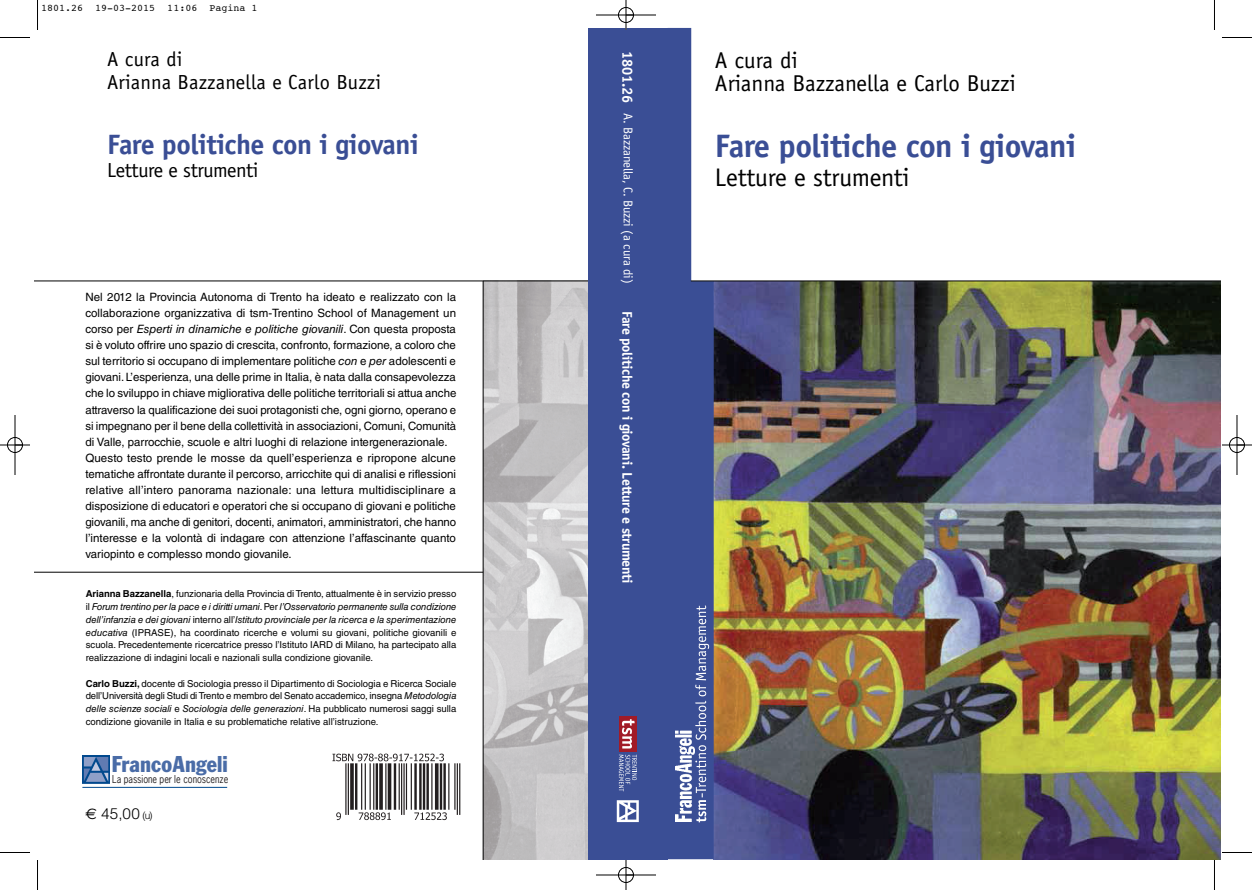
<style>
.page{position:relative;width:1252px;height:890px;background:#fff}
.page>*{position:absolute;margin:0;border:0;box-sizing:border-box;transform-origin:0 0}
.t1{font:32.5px "Officina Sans Std Bold+OUWGUK";letter-spacing:-.02em;color:#3a4e95}
.t2{font:28px "Officina Sans Std Bold+OUWGUK";letter-spacing:-.02em;color:#3a4e95}
.t3{font:25.5px "Officina Sans Std Book+IWQMWX";letter-spacing:-.01em;color:#000}
.t4{font:23px/23px "Officina Sans Std Book+IWQMWX";color:#000}
.t5{font:condensed 22.5px "Franklin Gothic";letter-spacing:.005em;color:#4a6ca7}
.t6{font:20.38px/23px "Officina Sans Std Book+IWQMWX";letter-spacing:.01em;color:#000}
.t7{font:20.38px "Officina Sans Std Book+IWQMWX";letter-spacing:-.02em;color:#000}
.t8{font:15.25px "Helvetica LT Std Light+SJBAHA";color:#000}
.t9{font:14px "Officina Sans Std Bold+OUWGUK";letter-spacing:-.025em;color:#fff}
.t10{font:12.75px "Officina Sans Std Book+IWQMWX";letter-spacing:-.01em;color:#fff}
.t11{font:11.5px/16.1px "Helvetica LT Std Roman+WXSALE";color:#000}
.t12{font:11.5px "Helvetica LT Std Obl+SVWDBL";color:#000}
.t13{font:10.25px "News Gothic";letter-spacing:-.005em;color:#231f20;scale:.88 1}
.t14{font:10px "Courier";color:#000}
.t15{font:9.62px/12.8px "Helvetica LT Std Roman+WXSALE";color:#000;text-align:justify}
.t16{font:9.62px/12.8px "Helvetica LT Std Obl+SVWDBL";letter-spacing:-.005em;color:#000}
.s1{font-family:"Helvetica LT Std Roman+WXSALE"}
.s2{font-family:"Helvetica LT Std Obl+SVWDBL"}
.s3{font-family:"Helvetica LT Std Bold+SQPKIM"}
.s4{font-family:"Helvetica LT Std Bold SC700+DJZXDE"}
.s5{font-family:"Euro Sans Std Regular+ZNSSFL"}
.s6{font-size:10.25px}
.s7{font-family:"Officina Sans Std Bold+OUWGUK";font-size:14.62px}
</style>
<div class="page">
<img style="left:484px;top:282px;width:104px;height:577px">
<hr style="left:35px;top:281px;width:556px;height:1px;background:#000">
<hr style="left:483px;top:281px;width:1px;height:578px;background:#000">
<hr style="left:35px;top:572px;width:448px;height:1px;background:#000">
<div style="left:588px;top:28px;width:79px;height:831px;background:#3a4e95"></div>
<div style="left:619px;top:716px;width:17px;height:36px;background:#a11b27"></div>
<svg style="left:622px;top:719px;width:12px;height:29px"></svg>
<svg style="left:619px;top:755px;width:17px;height:36px"></svg>
<svg style="left:616px;top:800px;width:22px;height:22px"></svg>
<img style="left:713px;top:282px;width:507px;height:577px">
<svg style="left:667px;top:28px;width:46px;height:831px;background:#5a6aa6"></svg>
<img style="left:675px;top:731px;width:19px;height:90px">
<hr style="left:691px;top:281px;width:529px;height:1px;background:#000">
<img style="left:333px;top:753px;width:128px;height:67px">
<img style="left:82px;top:755px;width:28px;height:28px">
<hr style="left:82px;top:787px;width:145px;height:1px;background:#01498e">
<hr style="left:37px;top:0;width:1px;height:30px;background:#000">
<hr style="left:0;top:37px;width:30px;height:1px;background:#000">
<hr style="left:1214px;top:0;width:1px;height:30px;background:#000">
<hr style="left:1221px;top:37px;width:30px;height:1px;background:#000">
<hr style="left:37px;top:860px;width:1px;height:30px;background:#000">
<hr style="left:0;top:852px;width:30px;height:1px;background:#000">
<hr style="left:1214px;top:860px;width:1px;height:30px;background:#000">
<hr style="left:1221px;top:852px;width:30px;height:1px;background:#000">
<div style="left:618px;top:7px;width:16px;height:16px;border:1px solid #fff;border-radius:50%"></div>
<div style="left:618px;top:867px;width:16px;height:16px;border:1px solid #fff;border-radius:50%"></div>
<hr style="left:596px;top:15px;width:60px;height:1px;background:#000">
<hr style="left:596px;top:875px;width:60px;height:1px;background:#000">
<hr style="left:15px;top:415px;width:1px;height:60px;background:#000">
<hr style="left:1236px;top:415px;width:1px;height:60px;background:#000">
<hr style="left:625px;top:0;width:1px;height:30px;background:#000">
<hr style="left:625px;top:860px;width:1px;height:30px;background:#000">
<hr style="left:0;top:445px;width:30px;height:1px;background:#000">
<hr style="left:1221px;top:445px;width:30px;height:1px;background:#000">
<div style="left:618px;top:7px;width:15px;height:16px;border:1px solid #000;border-radius:50%"></div>
<div style="left:618px;top:867px;width:15px;height:16px;border:1px solid #000;border-radius:50%"></div>
<div style="left:7px;top:437px;width:16px;height:16px;border:1px solid #000;border-radius:50%"></div>
<div style="left:1229px;top:437px;width:15px;height:16px;border:1px solid #000;border-radius:50%"></div>
<p class="t14" style="left:41px;top:4px;width:218px">1801.26 19-03-2015 11:06 Pagina 1</p>
<h3 class="t6" style="left:107px;top:48px;width:275px">A cura di<br>Arianna Bazzanella e Carlo Buzzi</h3>
<h2 class="t2" style="left:107px;top:128px;width:313px">Fare politiche con i giovani</h2>
<h3 class="t7" style="left:107px;top:158px;width:153px">Letture e strumenti</h3>
<p class="t11" style="left:85px;top:290px;width:372px">Nel 2012 la Provincia Autonoma di Trento ha ideato e realizzato con la collaborazione organizzativa di tsm-Trentino School of Management un</p>
<p class="t12" style="left:85px;top:325px;width:372px"><span class="s1">corso per</span> Esperti in dinamiche e politiche giovanili<span class="s1">. Con questa proposta</span></p>
<p class="t11" style="left:85px;top:338px;width:372px">si è voluto offrire uno spazio di crescita, confronto, formazione, a coloro che sul territorio si occupano di implementare politiche <span class="s2">con</span> e <span class="s2">per</span> adolescenti e giovani. L’esperienza, una delle prime in Italia, è nata dalla consapevolezza che lo sviluppo in chiave migliorativa delle politiche territoriali si attua anche attraverso la qualificazione dei suoi protagonisti che, ogni giorno, operano e si impegnano per il bene della collettività in associazioni, Comuni, Comunità di Valle, parrocchie, scuole e altri luoghi di relazione intergenerazionale.<br>Questo testo prende le mosse da quell’esperienza e ripropone alcune tematiche affrontate durante il percorso, arricchite qui di analisi e riflessioni relative all’intero panorama nazionale: una lettura multidisciplinare a disposizione di educatori e operatori che si occupano di giovani e politiche giovanili, ma anche di genitori, docenti, animatori, amministratori, che hanno l’interesse e la volontà di indagare con attenzione l’affascinante quanto variopinto e complesso mondo giovanile.</p>
<p class="t15" style="left:86px;top:589px;width:372px"><span class="s3">Arianna Bazzanella</span>, funzionaria della Provincia di Trento, attualmente è in servizio presso</p>
<p class="t16" style="left:86px;top:601px;width:372px"><span class="s1">il</span> Forum trentino per la pace e i diritti umani<span class="s1">. Per</span> l’Osservatorio permanente sulla condizione dell’infanzia e dei giovani <span class="s1">interno all’</span>Istituto provinciale per la ricerca e la sperimentazione</p>
<p class="t15" style="left:86px;top:627px;width:372px"><span class="s2">educativa</span> (IPRASE), ha coordinato ricerche e volumi su giovani, politiche giovanili e scuola. Precedentemente ricercatrice presso l’Istituto IARD di Milano, ha partecipato alla realizzazione di indagini locali e nazionali sulla condizione giovanile.</p>
<p class="t15" style="left:86px;top:678px;width:372px"><span class="s3">Carlo Buzzi</span><span class="s4">,</span> docente di Sociologia presso il Dipartimento di Sociologia e Ricerca Sociale dell’Università degli Studi di Trento e membro del Senato accademico, insegna <span class="s2">Metodologia</span></p>
<p class="t16" style="left:86px;top:703px;width:372px">delle scienze sociali <span class="s1">e</span> Sociologia delle generazioni<span class="s1">. Ha pubblicato numerosi saggi sulla</span></p>
<p class="t15" style="left:86px;top:716px;width:294px">condizione giovanile in Italia e su problematiche relative all’istruzione.</p>
<h3 class="t5" style="left:112px;top:756px;width:118px">FrancoAngeli</h3>
<p class="t13" style="left:112px;top:775px;width:133px">La passione per le conoscenze</p>
<h3 class="t8" style="left:85px;top:805px;width:69px"><span class="s5">€</span> 45,00 <span class="s6">(u)</span></h3>
<p class="t10" style="left:635px;top:51px;width:234px;rotate:90deg"><span class="s7">1801.26</span> A. Bazzanella, C. Buzzi (a cura di)</p>
<p class="t9" style="left:635px;top:311px;width:274px;rotate:90deg">Fare politiche con i giovani. Letture e strumenti</p>
<h3 class="t4" style="left:715px;top:49px;width:302px">A cura di<br>Arianna Bazzanella e Carlo Buzzi</h3>
<h1 class="t1" style="left:715px;top:127px;width:363px">Fare politiche con i giovani</h1>
<h3 class="t3" style="left:715px;top:162px;width:196px">Letture e strumenti</h3>
</div>
